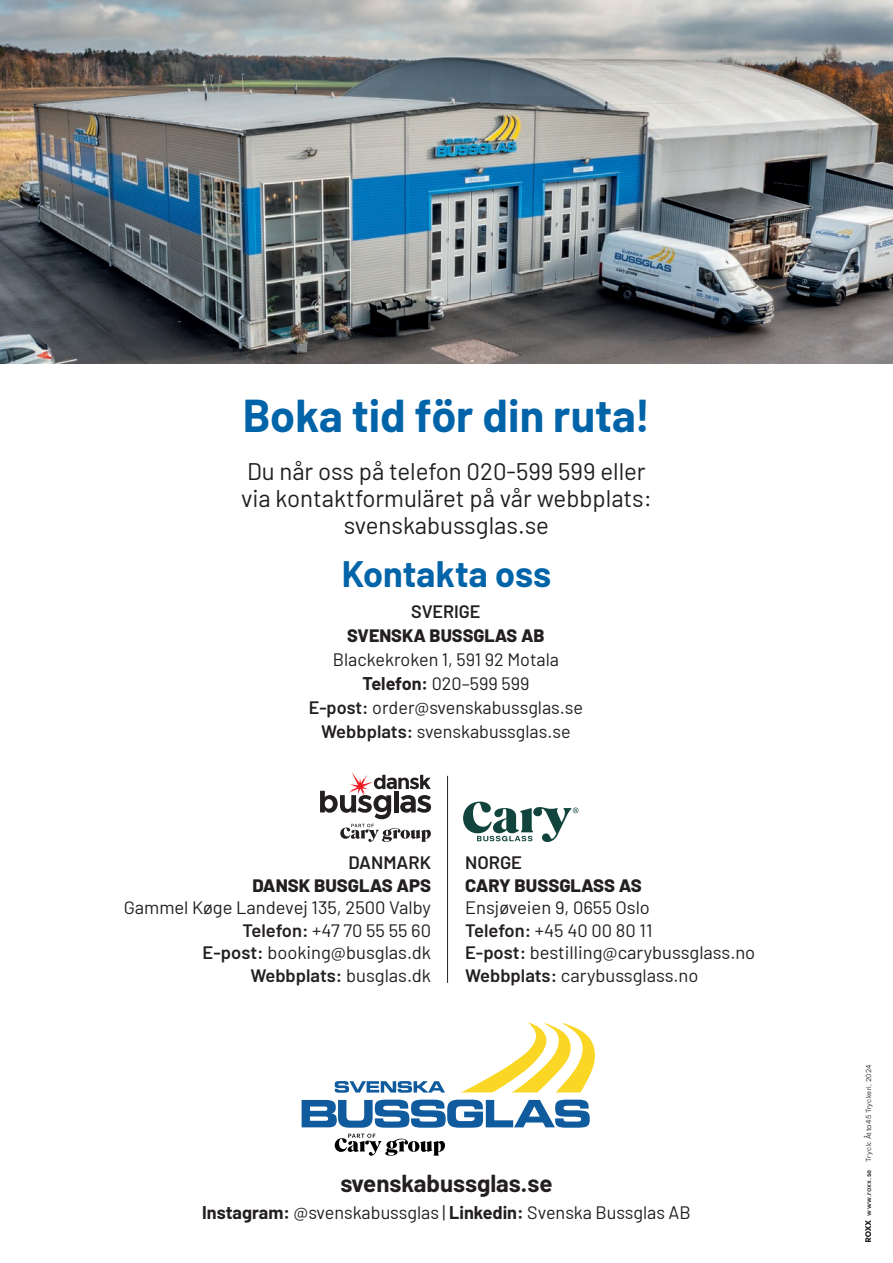
<style>
.page{position:relative;width:893px;height:1263px;background:#fff}
.page>*{position:absolute;margin:0;border:0;box-sizing:border-box;transform-origin:0 0}
.t1{font:700 45px "Barlow";color:#0164a9}
.t2{font:700 36px "Barlow";color:#0164a9}
.t3{font:24px/27px "Barlow";color:#231f20;text-align:center}
.t4{font:700 24px "Barlow";color:#231f20}
.t5{font:18px/22.5px "Barlow";color:#231f20;text-align:right}
.t6{font:800 18px "Barlow";color:#231f20}
.t7{font:600 18px "Barlow";color:#231f20}
.t8{font:300 6.75px "Be Vietnam Pro";letter-spacing:.015em;color:#231f20}
.s1{font-weight:700}
.s2{font-weight:600}
.s3{font-weight:500}
</style>
<div class="page">
<svg style="left:335px;top:1081px;width:110px;height:12px"></svg>
<svg style="left:462px;top:1022px;width:133px;height:70px"></svg>
<svg style="left:302px;top:1099px;width:288px;height:57px"></svg>
<img style="left:0;top:0;width:893px;height:363px">
<svg style="left:865px;top:1220px;width:6px;height:22px"></svg>
<svg style="left:320px;top:772px;width:111px;height:70px"></svg>
<svg style="left:463px;top:802px;width:115px;height:40px"></svg>
<hr style="left:447px;top:776px;width:1px;height:207px;background:#231f20">
<h1 class="t1" style="left:243px;top:383px;width:409px">Boka tid för din ruta!</h1>
<h3 class="t3" style="left:241px;top:456px;width:412px">Du når oss på telefon 020-599 599 eller via kontaktformuläret på vår webbplats: svenskabussglas.se</h3>
<h2 class="t2" style="left:342px;top:547px;width:211px">Kontakta oss</h2>
<p class="t7" style="left:411px;top:598px;width:71px">SVERIGE</p>
<p class="t6" style="left:347px;top:622px;width:199px">SVENSKA BUSSGLAS AB</p>
<p class="t5" style="left:309px;top:646px;width:276px;line-height:24px;text-align:center">Blackekroken 1, 591 92 Motala<br><span class="s1">Telefon:</span> 020–599 599<br><span class="s2">E-post:</span> order@svenskabussglas.se<br><span class="s2">Webbplats:</span> svenskabussglas.se</p>
<p class="t7" style="left:348px;top:850px;width:84px">DANMARK</p>
<p class="t6" style="left:252px;top:872px;width:180px">DANSK BUSGLAS APS</p>
<p class="t5" style="left:124px;top:895px;width:309px">Gammel Køge Landevej 135, 2500 Valby<br><span class="s2">Telefon:</span> +47 70 55 55 60<br><span class="s2">E-post:</span> booking@busglas.dk<br><span class="s2">Webbplats:</span> busglas.dk</p>
<p class="t7" style="left:465px;top:850px;width:59px">NORGE</p>
<p class="t6" style="left:465px;top:872px;width:178px">CARY BUSSGLASS AS</p>
<p class="t5" style="left:465px;top:895px;width:292px;text-align:left">Ensjøveien 9, 0655 Oslo<br><span class="s2">Telefon:</span> +45 40 00 80 11<br><span class="s2">E-post:</span> bestilling@carybussglass.no<br><span class="s2">Webbplats:</span> carybussglass.no</p>
<h3 class="t4" style="left:340px;top:1166px;width:214px">svenskabussglas.se</h3>
<p class="t5" style="left:202px;top:1200px;width:490px"><span class="s1">Instagram:</span> @svenskabussglas | <span class="s1">Linkedin:</span> Svenska Bussglas AB</p>
<p class="t8" style="left:863px;top:1215px;width:152px;rotate:-90deg"><span class="s3">www.roxx.se</span> Tryck: Åtta45 Tryckeri, 2024</p>
</div>
